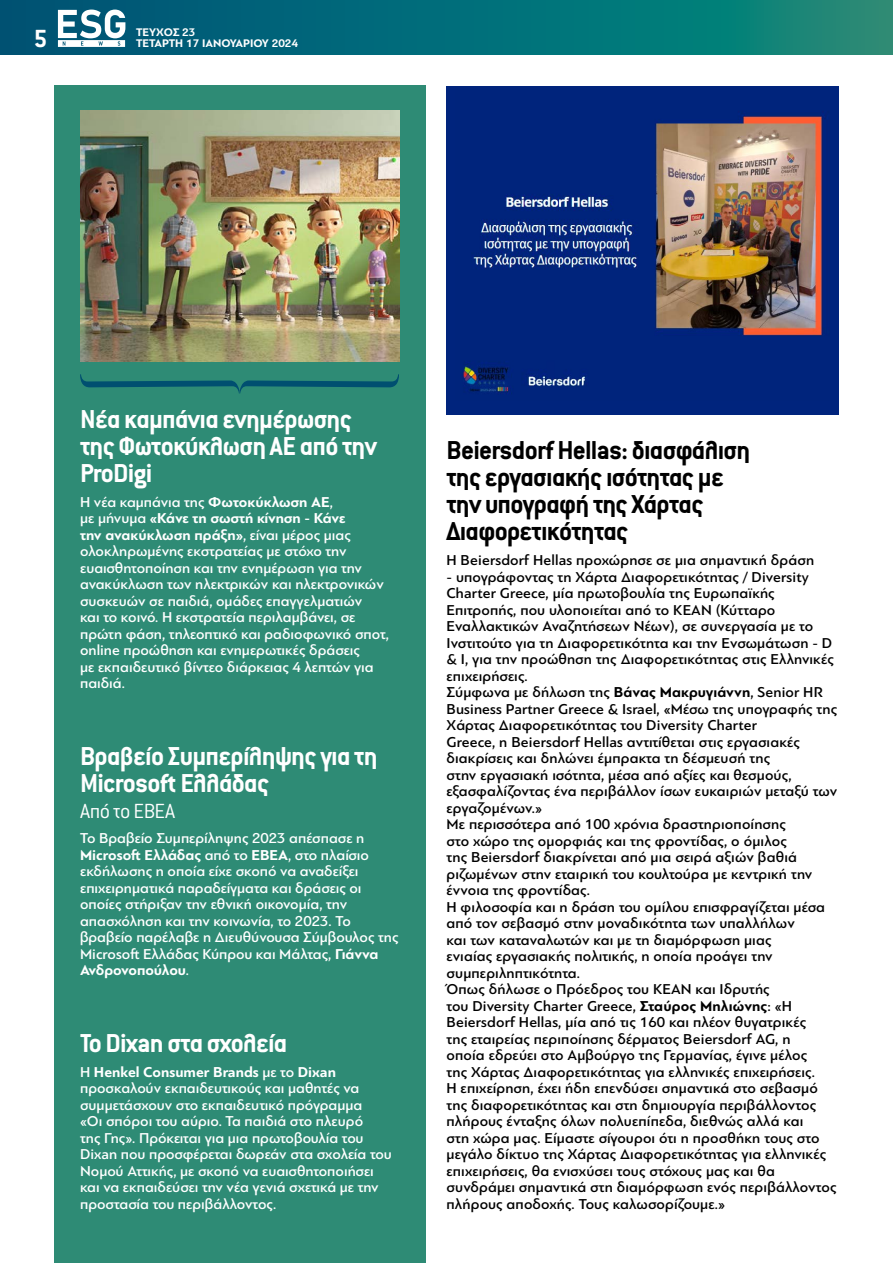
<style>
.page{position:relative;width:893px;height:1263px;background:#fff}
.page>*{position:absolute;margin:0;border:0;box-sizing:border-box;transform-origin:0 0}
.t1{font:700 28.5px/27px "Conduit ITC Hel";letter-spacing:-.025em;color:#fff}
.t2{font:700 28.5px/27px "Conduit ITC Hel";letter-spacing:-.025em;color:#000}
.t3{font:700 27.3px "Conduit ITC Hel";color:#fff}
.t4{font:300 22.5px "Conduit ITC Hel";letter-spacing:-.02em;color:#fff}
.t5{font:500 15px/16.5px "PF Bague Sans Pro";letter-spacing:.01em;color:#000}
.t6{font:500 15px/16.5px "PF Bague Sans Pro";color:#fff}
.t7{font:700 11.55px/10.5px "PF Bague Sans Pro";color:#fff}
.s1{font-weight:700}
</style>
<div class="page">
<svg style="left:0;top:0;width:893px;height:54px;background:#056f78"></svg>
<svg style="left:58px;top:10px;width:67px;height:37px"></svg>
<div style="left:54px;top:85px;width:371px;height:1178px;background:#2e8b75"></div>
<img style="left:80px;top:111px;width:319px;height:251px">
<div style="left:446px;top:86px;width:393px;height:329px;background:#00247d"></div>
<img style="left:463px;top:115px;width:360px;height:279px">
<svg style="left:80px;top:374px;width:319px;height:19px"></svg>
<h2 class="t3" style="left:33px;top:25px;width:15px">5</h2>
<p class="t7" style="left:136px;top:27px;width:164px">ΤΕΥΧΟΣ 23<br>TΕΤΑΡΤΗ 17 ΙΑΝΟΥΑΡΙΟΥ 2024</p>
<h1 class="t1" style="left:80px;top:406px;width:298px">Νέα καμπάνια ενημέρωσης της Φωτοκύκλωση ΑΕ από την<br>ProDigi</h1>
<p class="t6" style="left:80px;top:494px;width:310px">Η νέα καμπάνια της <span class="s1">Φωτοκύκλωση ΑΕ</span>,<br>με μήνυμα <span class="s1">«Κάνε τη σωστή κίνηση - Κάνε<br>την ανακύκλωση πράξη»</span>, είναι μέρος μιας ολοκληρωμένης εκστρατείας με στόχο την ευαισθητοποίηση και την ενημέρωση για την ανακύκλωση των ηλεκτρικών και ηλεκτρονικών συσκευών σε παιδιά, ομάδες επαγγελματιών<br>και το κοινό. Η εκστρατεία περιλαμβάνει, σε πρώτη φάση, τηλεοπτικό και ραδιοφωνικό σποτ, online προώθηση και ενημερωτικές δράσεις<br>με εκπαιδευτικό βίντεο διάρκειας 4 λεπτών για παιδιά.</p>
<h1 class="t1" style="left:80px;top:743px;width:299px">Βραβείο Συμπερίληψης για τη<br>Microsoft Ελλάδας</h1>
<h3 class="t4" style="left:80px;top:800px;width:97px">Από το ΕΒΕΑ</h3>
<p class="t6" style="left:80px;top:830px;width:320px">Το Βραβείο Συμπερίληψης 2023 απέσπασε η <span class="s1">Microsoft Ελλάδας</span> από το <span class="s1">ΕΒΕΑ</span>, στο πλαίσιο εκδήλωσης η οποία είχε σκοπό να αναδείξει επιχειρηματικά παραδείγματα και δράσεις οι οποίες στήριξαν την εθνική οικονομία, την απασχόληση και την κοινωνία, το 2023. Το βραβείο παρέλαβε η Διευθύνουσα Σύμβουλος της Microsoft Ελλάδας Κύπρου και Μάλτας, <span class="s1">Γιάννα Ανδρονοπούλου</span>.</p>
<h1 class="t1" style="left:80px;top:1030px;width:209px">Το Dixan στα σχολεία</h1>
<p class="t6" style="left:80px;top:1064px;width:313px">Η <span class="s1">Henkel Consumer Brands</span> με το <span class="s1">Dixan </span>προσκαλούν εκπαιδευτικούς και μαθητές να συμμετάσχουν στο εκπαιδευτικό πρόγραμμα<br>«Οι σπόροι του αύριο. Τα παιδιά στο πλευρό<br>της Γης». Πρόκειται για μια πρωτοβουλία του Dixan που προσφέρεται δωρεάν στα σχολεία του Νομού Αττικής, με σκοπό να ευαισθητοποιήσει και να εκπαιδεύσει την νέα γενιά σχετικά με την προστασία του περιβάλλοντος.</p>
<h1 class="t2" style="left:446px;top:438px;width:305px">Beiersdorf Hellas: διασφάλιση της εργασιακής ισότητας με την υπογραφή της Χάρτας<br>Διαφορετικότητας</h1>
<p class="t5" style="left:446px;top:552px;width:369px">H Beiersdorf Hellas προχώρησε σε μια σημαντική δράση</p>
<p class="t5" style="left:446px;top:569px;width:392px">- υπογράφοντας τη Χάρτα Διαφορετικότητας / Diversity Charter Greece, μία πρωτοβουλία της Ευρωπαϊκής Επιτροπής, που υλοποιείται από το ΚΕΑΝ (Κύτταρο Εναλλακτικών Αναζητήσεων Νέων), σε συνεργασία με το Ινστιτούτο για τη Διαφορετικότητα και την Ενσωμάτωση - D &amp; I, για την προώθηση της Διαφορετικότητας στις Ελληνικές επιχειρήσεις.<br>Σύμφωνα με δήλωση της <span class="s1">Βάνας Μακρυγιάννη</span>, Senior HR Business Partner Greece &amp; Israel, «Μέσω της υπογραφής της Χάρτας Διαφορετικότητας του Diversity Charter<br>Greece, η Beiersdorf Hellas αντιτίθεται στις εργασιακές διακρίσεις και δηλώνει έμπρακτα τη δέσμευσή της<br>στην εργασιακή ισότητα, μέσα από αξίες και θεσμούς, εξασφαλίζοντας ένα περιβάλλον ίσων ευκαιριών μεταξύ των εργαζομένων.»<br>Mε περισσότερα από 100 χρόνια δραστηριοποίησης<br>στο χώρο της ομορφιάς και της φροντίδας, ο όμιλος<br>της Beiersdorf διακρίνεται από μια σειρά αξιών βαθιά ριζωμένων στην εταιρική του κουλτούρα με κεντρική την έννοια της φροντίδας.<br>Η φιλοσοφία και η δράση του ομίλου επισφραγίζεται μέσα από τον σεβασμό στην μοναδικότητα των υπαλλήλων<br>και των καταναλωτών και με τη διαμόρφωση μιας<br>ενιαίας εργασιακής πολιτικής, η οποία προάγει την συμπεριληπτικότητα.<br>Όπως δήλωσε ο Πρόεδρος του ΚΕΑΝ και Ιδρυτής<br>του Diversity Charter Greece, <span class="s1">Σταύρος Μηλιώνης</span>: «Η Beiersdorf Hellas, μία από τις 160 και πλέον θυγατρικές<br>της εταιρείας περιποίησης δέρματος Beiersdorf AG, η<br>οποία εδρεύει στο Αμβούργο της Γερμανίας, έγινε μέλος<br>της Χάρτας Διαφορετικότητας για ελληνικές επιχειρήσεις.<br>Η επιχείρηση, έχει ήδη επενδύσει σημαντικά στο σεβασμό της διαφορετικότητας και στη δημιουργία περιβάλλοντος πλήρους ένταξης όλων πολυεπίπεδα, διεθνώς αλλά και<br>στη χώρα μας. Είμαστε σίγουροι ότι η προσθήκη τους στο μεγάλο δίκτυο της Χάρτας Διαφορετικότητας για ελληνικές επιχειρήσεις, θα ενισχύσει τους στόχους μας και θα συνδράμει σημαντικά στη διαμόρφωση ενός περιβάλλοντος πλήρους αποδοχής. Τους καλωσορίζουμε.»</p>
</div>
